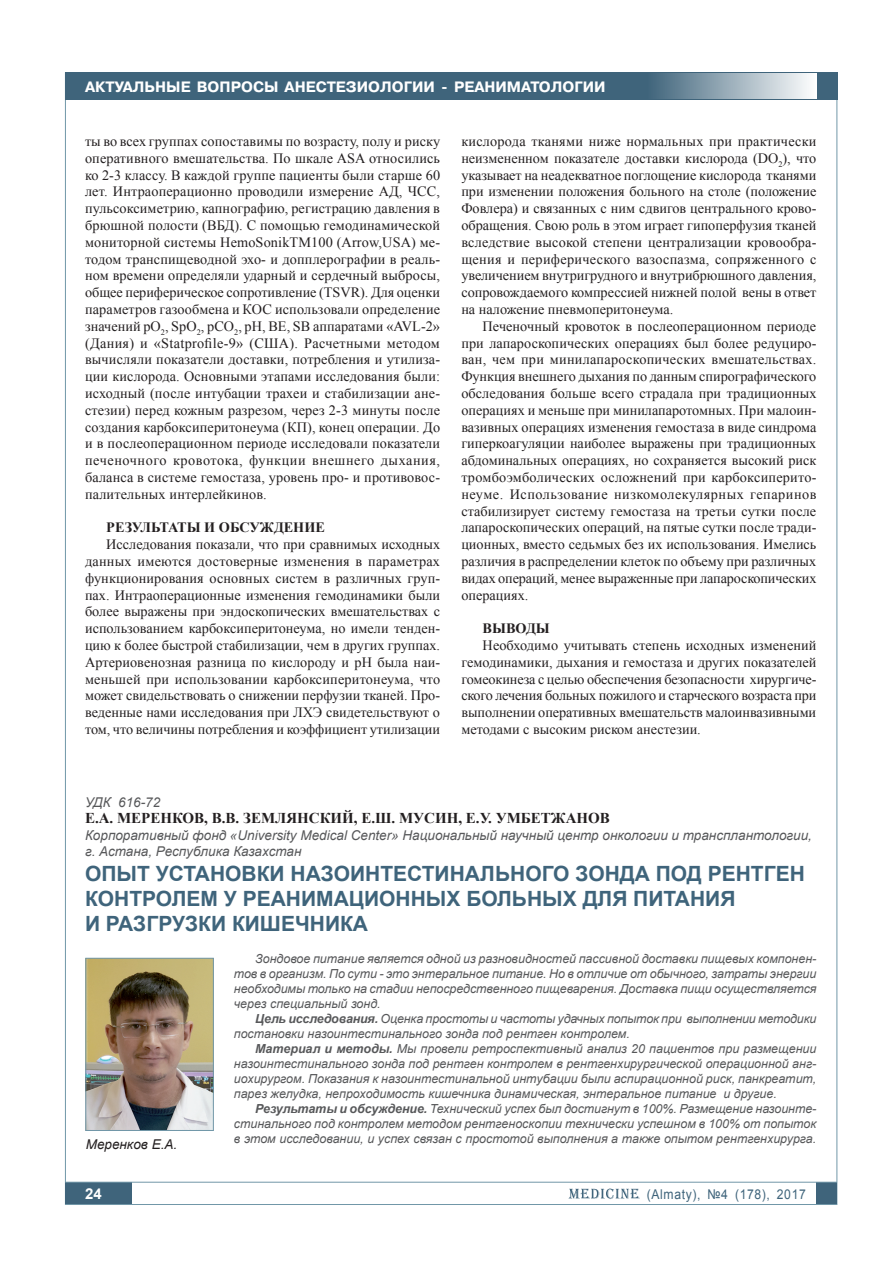
<style>
.page{position:relative;width:893px;height:1263px;background:#fff}
.page>*{position:absolute;margin:0;border:0;box-sizing:border-box;transform-origin:0 0}
.t1{font:700 21px/25.2px "Arial";color:#3f647b}
.t2{font:700 15px "Times New Roman";color:#231f20}
.t3{font:700 15px "Pragmatica C";color:#fff}
.t4{font:700 15px "Arial";color:#fff}
.t5{font:14.25px/16.8px "Times New Roman";color:#231f20;text-align:justify}
.t6{font:700 14.25px "Times New Roman";color:#231f20}
.t7{font:italic 13.5px/16.2px "Arial";color:#57585a}
.t8{font:13.5px "Arial";letter-spacing:.05em;color:#3f647b;scale:.9 1}
.t9{font:italic 13.5px "Arial";color:#231f20}
.t10{font:italic 12.45px/15px "Arial";color:#57585a;text-align:justify}
.s1{font-weight:700}
</style>
<div class="page">
<div style="left:65px;top:1182px;width:67px;height:22px;background:#3f647b"></div>
<div style="left:816px;top:1182px;width:21px;height:22px;background:#3f647b"></div>
<svg style="left:568px;top:1188px;width:72px;height:11px"></svg>
<hr style="left:65px;top:1182px;width:772px;height:1px;background:#7197a8">
<div style="left:65px;top:72px;width:772px;height:28px;background:#3f647b"></div>
<div style="left:644px;top:73px;width:172px;height:26px;background:linear-gradient(to right,#3c6179,#fcfdfd)"></div>
<img style="left:87px;top:960px;width:125px;height:169px">
<div style="left:85px;top:958px;width:129px;height:173px;border:1px solid #7197a8"></div>
<p class="t3" style="left:85px;top:78px;width:522px">Актуальные вопросы анестезиологии - реаниматологии</p>
<p class="t5" style="left:85px;top:133px;width:357px">ты во всех группах сопоставимы по возрасту, полу и риску оперативного вмешательства. По шкале ASA относились ко 2-3 классу. В каждой группе пациенты были старше 60 лет. Интраоперационно проводили измерение АД, ЧСС, пульсоксиметрию, капнографию, регистрацию давления в брюшной полости (ВБД). С помощью гемодинамической мониторной системы HemoSonikTM100 (Arrow,USA) ме&shy;тодом транспищеводной эхо- и допплерографии в реаль&shy;ном времени определяли ударный и сердечный выбросы, общее периферическое сопротивление (TSVR). Для оценки параметров газообмена и КОС использовали определение значений pO<sub>2</sub>, SpO<sub>2</sub>, pCO<sub>2</sub>, pH, BE, SB аппаратами «AVL-2» (Дания) и «Statprofile-9» (США). Расчетными методом вычисляли показатели доставки, потребления и утилиза&shy;ции кислорода. Основными этапами исследования были: исходный (после интубации трахеи и стабилизации ане&shy;стезии) перед кожным разрезом, через 2-3 минуты после создания карбоксиперитонеума (КП), конец операции. До и в послеоперационном периоде исследовали показатели печеночного кровотока, функции внешнего дыхания, баланса в системе гемостаза, уровень про- и противовос&shy;палительных интерлейкинов.</p>
<p class="t6" style="left:106px;top:518px;width:10px">Резу</p>
<p class="t6" style="left:140px;top:518px;width:183px">льтаты и обсуждение</p>
<p class="t5" style="left:85px;top:536px;width:357px;text-indent:21px">Исследования показали, что при сравнимых исходных данных имеются достоверные изменения в параметрах функционирования основных систем в различных груп&shy;пах. Интраоперационные изменения гемодинамики были более выражены при эндоскопических вмешательствах с использованием карбоксиперитонеума, но имели тенден&shy;цию к более быстрой стабилизации, чем в других группах.<br>Артериовенозная разница по кислороду и pH была наи&shy;меньшей при использовании карбоксиперитонеума, что может свидельствовать о снижении перфузии тканей. Про&shy;веденные нами исследования при ЛХЭ свидетельствуют о том, что величины потребления и коэффициент утилизации</p>
<p class="t5" style="left:461px;top:133px;width:357px">кислорода тканями ниже нормальных при практически неизмененном показателе доставки кислорода (DO<sub>2</sub>), что указывает на неадекватное поглощение кислорода тканями при изменении положения больного на столе (положение Фовлера) и связанных с ним сдвигов центрального крово&shy;обращения. Свою роль в этом играет гипоперфузия тканей вследствие высокой степени централизации кровообра&shy;щения и периферического вазоспазма, сопряженного с увеличением внутригрудного и внутрибрюшного давления, сопровождаемого компрессией нижней полой вены в ответ на наложение пневмоперитонеума.</p>
<p class="t5" style="left:461px;top:317px;width:357px;text-indent:21px">Печеночный кровоток в послеоперационном периоде при лапароскопических операциях был более редуциро&shy;ван, чем при минилапароскопических вмешательствах.<br>Функция внешнего дыхания по данным спирографического обследования больше всего страдала при традиционных операциях и меньше при минилапаротомных. При малоин&shy;вазивных операциях изменения гемостаза в виде синдрома гиперкоагуляции наиболее выражены при традиционных абдоминальных операциях, но сохраняется высокий риск тромбоэмболических осложнений при карбоксиперито&shy;неуме. Использование низкомолекулярных гепаринов стабилизирует систему гемостаза на третьи сутки после лапароскопических операций, на пятые сутки после тради&shy;ционных, вместо седьмых без их использования. Имелись различия в распределении клеток по объему при различных видах операций, менее выраженные при лапароскопических операциях.</p>
<p class="t6" style="left:483px;top:619px;width:69px">Выводы</p>
<p class="t5" style="left:461px;top:637px;width:357px;text-indent:21px">Необходимо учитывать степень исходных изменений гемодинамики, дыхания и гемостаза и других показателей гомеокинеза с целью обеспечения безопасности хирургиче&shy;ского лечения больных пожилого и старческого возраста при выполнении оперативных вмешательств малоинвазивными методами с высоким риском анестезии.</p>
<p class="t7" style="left:85px;top:794px;width:77px">УДК 616-72</p>
<p class="t2" style="left:85px;top:808px;width:469px">Е.А. МЕРЕНКОВ, В.В. ЗЕМЛЯНСКИЙ, Е.Ш. МУСИН, Е.У. УМБЕТЖА</p>
<p class="t2" style="left:576px;top:808px;width:35px">НОВ</p>
<p class="t7" style="left:85px;top:827px;width:728px">Корпоративный фонд «University Medical Center» Национальный научный центр онкологии и трансплантологии, г. Астана, Республика Казахстан</p>
<h1 class="t1" style="left:85px;top:862px;width:721px">ОПЫТ УСТАНОВКИ НАЗОИНТЕСТИНАЛЬНОГО ЗОНДА ПОД РЕНТГЕН<br>КОНТРОЛЕМ У РЕАНИМАЦИОННЫХ БОЛЬНЫХ ДЛЯ ПИТАНИЯ<br>И РАЗГРУЗКИ КИШЕЧНИКА</h1>
<p class="t10" style="left:234px;top:952px;width:584px;text-indent:21px">Зондовое питание является одной из разновидностей пассивной доставки пищевых компонен&shy;тов в организм. По сути - это энтеральное питание. Но в отличие от обычного, затраты энергии необходимы только на стадии непосредственного пищеварения. Доставка пищи осуществляется через специальный зонд.</p>
<p class="t10" style="left:234px;top:1011px;width:584px;text-indent:21px"><span class="s1">Цель исследования.</span> Оценка простоты и частоты удачных попыток при выполнении методики постановки назоинтестинального зонда под рентген контролем.</p>
<p class="t10" style="left:234px;top:1041px;width:584px;text-indent:21px"><span class="s1">Материал и методы.</span> Мы провели ретроспективный анализ 20 пациентов при размещении назоинтестинального зонда под рентген контролем в рентгенхирургической операционной анг&shy;иохирургом. Показания к назоинтестинальной интубации были аспирационной риск, панкреатит, парез желудка, непроходимость кишечника динамическая, энтеральное питание и другие.</p>
<p class="t10" style="left:234px;top:1101px;width:584px;text-indent:21px"><span class="s1">Результаты и обсуждение.</span> Технический успех был достигнут в 100%. Размещение назоинте&shy;стинального под контролем методом рентгеноскопии технически успешном в 100% от попыток в этом исследовании, и успех связан с простотой выполнения а также опытом рентгенхирурга.</p>
<p class="t9" style="left:86px;top:1136px;width:93px">Меренков Е.А.</p>
<p class="t4" style="left:85px;top:1183px;width:18px">24</p>
<p class="t8" style="left:647px;top:1185px;width:178px">(Almaty), №4 (178), 2017</p>
</div>
